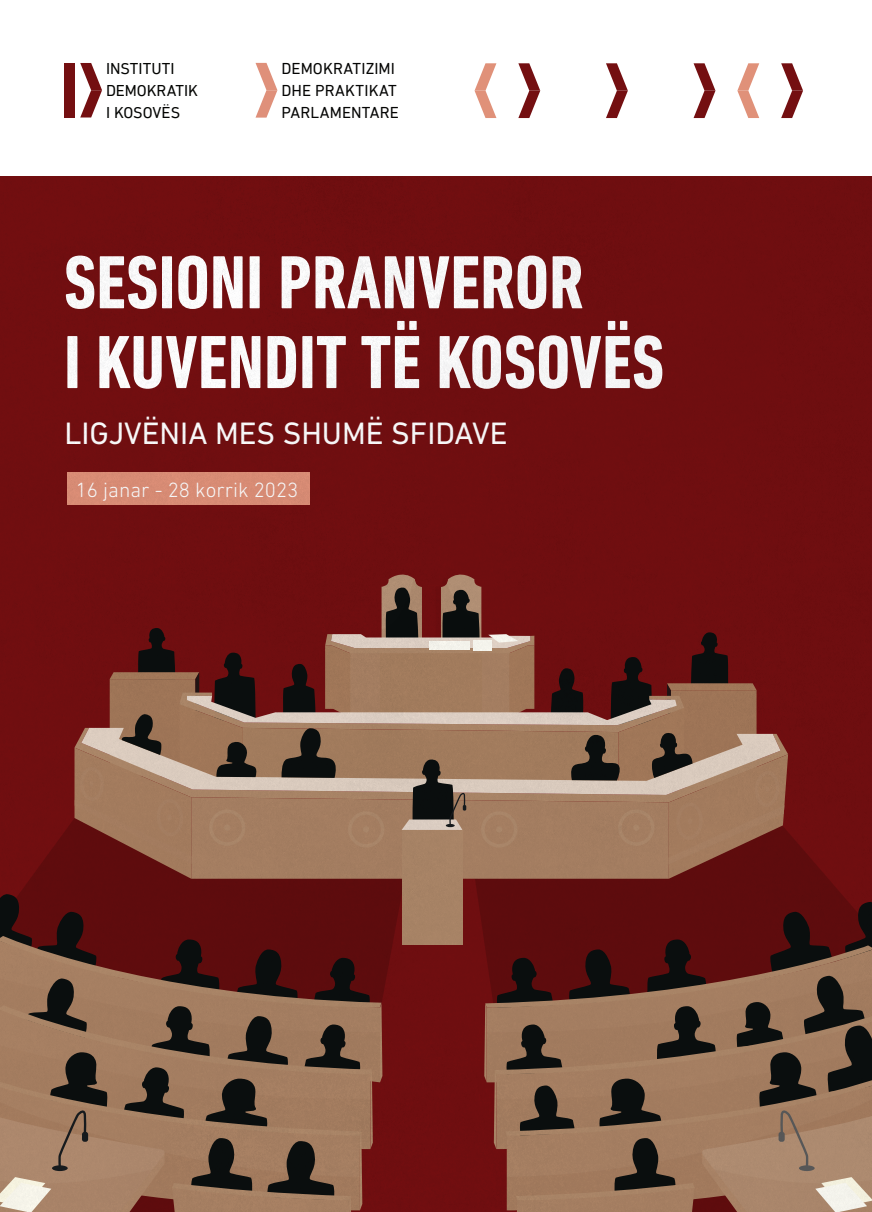
<style>
.page{position:relative;width:872px;height:1212px;background:#fff}
.page>*{position:absolute;margin:0;border:0;box-sizing:border-box;transform-origin:0 0}
.t1{font:700 condensed 76.5px/79.8px "DIN Next LT Pro";color:#fff}
.t2{font:31.5px "DIN Next LT Pro";color:#fff}
.t3{font:300 21px "DIN Next LT Pro";color:#fff}
.t4{font:16.05px "DIN Next LT Pro";letter-spacing:.005em;color:#050504}
.t5{font:16.05px "DIN Next LT Pro";color:#040503}
</style>
<div class="page">
<img style="left:0;top:177px;width:872px;height:1035px">
<svg style="left:781px;top:63px;width:22px;height:55px"></svg>
<svg style="left:474px;top:63px;width:22px;height:55px"></svg>
<svg style="left:518px;top:63px;width:22px;height:55px"></svg>
<svg style="left:606px;top:63px;width:22px;height:55px"></svg>
<svg style="left:693px;top:63px;width:22px;height:55px"></svg>
<svg style="left:737px;top:63px;width:22px;height:55px"></svg>
<svg style="left:255px;top:63px;width:22px;height:55px"></svg>
<div style="left:64px;top:63px;width:11px;height:54px;background:#740f11"></div>
<svg style="left:80px;top:63px;width:22px;height:54px"></svg>
<p class="t5" style="left:106px;top:59px;width:70px">INSTITUTI</p>
<p class="t5" style="left:106px;top:103px;width:76px">I KOSOVËS</p>
<p class="t5" style="left:106px;top:81px;width:93px">DEMOKRATIK</p>
<p class="t4" style="left:281px;top:59px;width:115px">DEMOKRATIZIMI</p>
<p class="t4" style="left:281px;top:103px;width:119px">PARLAMENTARE</p>
<p class="t4" style="left:281px;top:81px;width:117px">DHE PRAKTIKAT</p>
<h1 class="t1" style="left:64px;top:243px;width:602px">SESIONI PRANVEROR<br>I KUVENDIT TË KOSOVËS</h1>
<h2 class="t2" style="left:65px;top:415px;width:444px">LIGJVËNIA MES SHUMË SFIDAVE</h2>
<h3 class="t3" style="left:76px;top:478px;width:224px">16 janar - 28 korrik 2023</h3>
</div>
